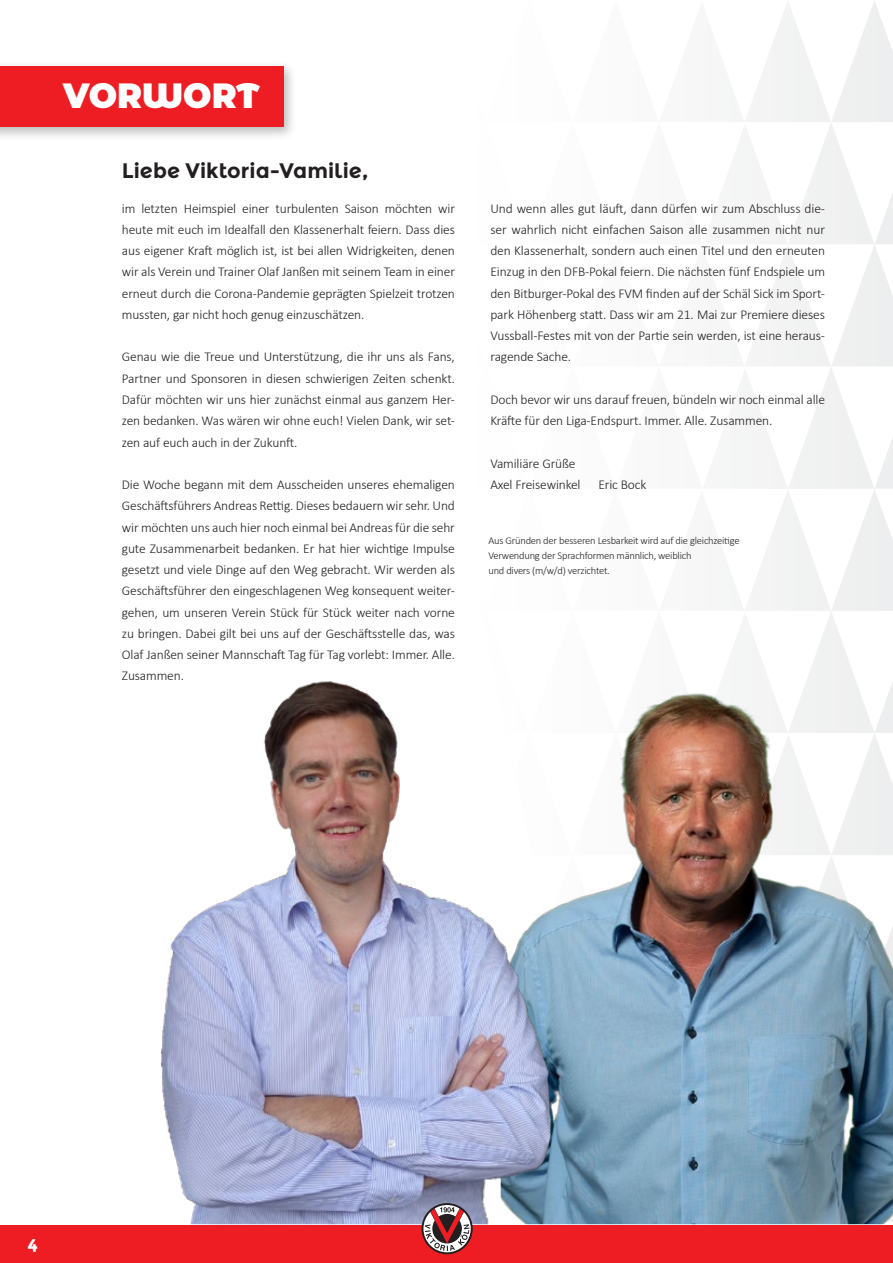
<style>
.page{position:relative;width:893px;height:1263px;background:#fff}
.page>*{position:absolute;margin:0;border:0;box-sizing:border-box;transform-origin:0 0}
.Überschrift_1{font:900 34.95px "Montserrat Alternates";color:#fff;scale:.96 1}
.t1{font:700 21px "Montserrat Alternates";color:#231f20}
.t2{font:700 18px "Montserrat Alternates";color:#fff}
.Zwischenüberschrift{font:300 13.5px/21.3px "Calibri";letter-spacing:-.01em;color:#231f20;text-align:justify}
.Zwischenüberschrift-2{font:300 10.5px "Calibri";letter-spacing:-.02em;color:#231f20}
</style>
<div class="page">
<div style="left:0;top:1225px;width:893px;height:38px;background:#ee1d23"></div>
<svg style="left:743px;top:1px;width:150px;height:687px"></svg>
<img style="left:572px;top:688px;width:321px;height:536px">
<div style="left:0;top:61px;width:297px;height:80px;background:#231f20;opacity:.3"></div>
<div style="left:0;top:66px;width:283px;height:61px;background:#ee1d23"></div>
<img style="left:161px;top:681px;width:411px;height:543px">
<svg style="left:421px;top:1203px;width:52px;height:51px"></svg>
<svg style="left:423px;top:1205px;width:48px;height:47px"></svg>
<p class="Überschrift_1" style="left:63px;top:70px;width:206px">VORWORT</p>
<p class="t1" style="left:122px;top:158px;width:248px">Liebe Viktoria-Vamilie,</p>
<p class="Zwischenüberschrift" style="left:122px;top:197px;width:335px">im letzten Heimspiel einer turbulenten Saison möchten wir heute mit euch im Idealfall den Klassenerhalt feiern. Dass dies aus eigener Kraft möglich ist, ist bei allen Widrigkeiten, denen wir als Verein und Trainer Olaf Janßen mit seinem Team in einer erneut durch die Corona-Pandemie geprägten Spielzeit trotzen mussten, gar nicht hoch genug einzuschätzen.</p>
<p class="Zwischenüberschrift" style="left:122px;top:346px;width:335px">Genau wie die Treue und Unterstützung, die ihr uns als Fans, Partner und Sponsoren in diesen schwierigen Zeiten schenkt.<br>Dafür möchten wir uns hier zunächst einmal aus ganzem Her&shy;zen bedanken. Was wären wir ohne euch! Vielen Dank, wir set&shy;zen auf euch auch in der Zukunft.</p>
<p class="Zwischenüberschrift" style="left:122px;top:474px;width:335px">Die Woche begann mit dem Ausscheiden unseres ehemaligen Geschäftsführers Andreas Rettig. Dieses bedauern wir sehr. Und wir möchten uns auch hier noch einmal bei Andreas für die sehr gute Zusammenarbeit bedanken. Er hat hier wichtige Impulse gesetzt und viele Dinge auf den Weg gebracht. Wir werden als Geschäftsführer den eingeschlagenen Weg konsequent weiter&shy;gehen, um unseren Verein Stück für Stück weiter nach vorne zu bringen. Dabei gilt bei uns auf der Geschäftsstelle das, was Olaf Janßen seiner Mannschaft Tag für Tag vorlebt: Immer. Alle.<br>Zusammen.</p>
<p class="Zwischenüberschrift" style="left:490px;top:197px;width:336px">Und wenn alles gut läuft, dann dürfen wir zum Abschluss die&shy;ser wahrlich nicht einfachen Saison alle zusammen nicht nur den Klassenerhalt, sondern auch einen Titel und den erneuten Einzug in den DFB-Pokal feiern. Die nächsten fünf Endspiele um den Bitburger-Pokal des FVM finden auf der Schäl Sick im Sport&shy;park Höhenberg statt. Dass wir am 21. Mai zur Premiere dieses Vussball-Festes mit von der Partie sein werden, ist eine heraus&shy;ragende Sache.</p>
<p class="Zwischenüberschrift" style="left:490px;top:389px;width:336px">Doch bevor wir uns darauf freuen, bündeln wir noch einmal alle<br>Kräfte für den Liga-Endspurt. Immer. Alle. Zusammen.</p>
<p class="Zwischenüberschrift" style="left:490px;top:452px;width:87px">Vamiliäre Grüße</p>
<p class="Zwischenüberschrift" style="left:490px;top:474px;width:92px">Axel Freisewinkel</p>
<p class="Zwischenüberschrift" style="left:598px;top:474px;width:49px">Eric Bock</p>
<p class="Zwischenüberschrift-2" style="left:488px;top:534px;width:253px">Aus Gründen der besseren Lesbarkeit wird auf die gleichzeitige</p>
<p class="Zwischenüberschrift-2" style="left:488px;top:549px;width:205px">Verwendung der Sprachformen männlich, weiblich</p>
<p class="Zwischenüberschrift-2" style="left:488px;top:564px;width:123px">und divers (m/w/d) verzichtet.</p>
<h3 class="t2" style="left:28px;top:1232px;width:12px">4</h3>
</div>
